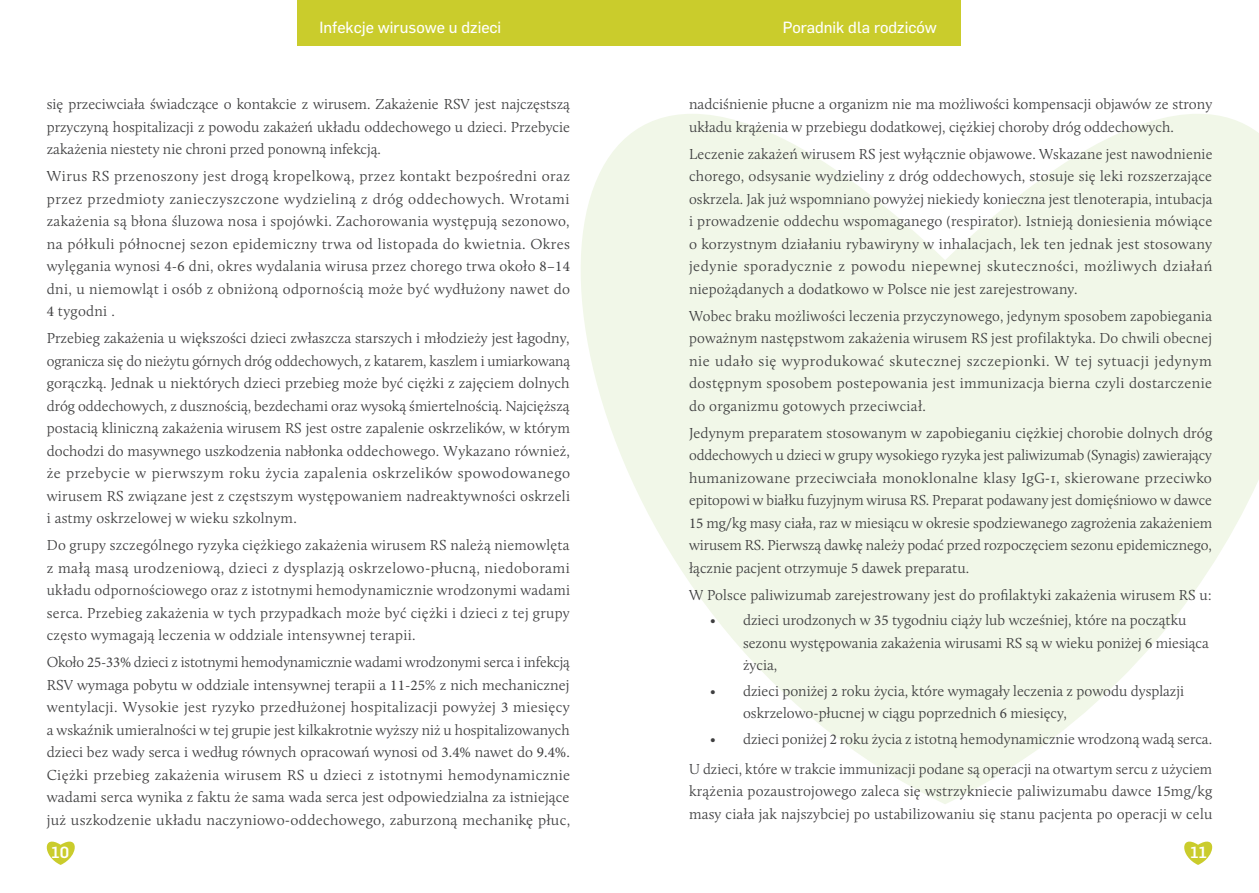
<style>
.page{position:relative;width:1259px;height:893px;background:#fff}
.page>*{position:absolute;margin:0;border:0;box-sizing:border-box;transform-origin:0 0}
.t1{font:15.9px "Flama Basic";color:#fff}
.t2{font:500 15.75px "Flama";color:#fff}
.t3{font:300 15px/22.5px "Calluna";letter-spacing:.005em;color:#3e3e3f;text-align:justify}
.s1{font-family:"Minion Pro";font-weight:400}
</style>
<div class="page">
<svg style="left:581px;top:114px;width:678px;height:690px;fill:#f1f7e8"></svg>
<svg style="left:46px;top:841px;width:29px;height:24px"></svg>
<svg style="left:1184px;top:841px;width:29px;height:24px"></svg>
<div style="left:298px;top:0;width:663px;height:45px;background:#cacc2c"></div>
<p class="t1" style="left:319px;top:16px;width:183px">Infekcje wirusowe u dzieci</p>
<p class="t1" style="left:782px;top:16px;width:156px">Poradnik dla rodziców</p>
<p class="t3" style="left:47px;top:93px;width:525px">się przeciwciała świadczące o kontakcie z wirusem. Zakażenie RSV jest najczęstszą przyczyną hospitalizacji z powodu zakażeń układu oddechowego u dzieci. Przebycie zakażenia niestety nie chroni przed ponowną infekcją.</p>
<p class="t3" style="left:47px;top:165px;width:525px">Wirus RS przenoszony jest drogą kropelkową, przez kontakt bezpośredni oraz przez przedmioty zanieczyszczone wydzieliną z dróg oddechowych. Wrotami zakażenia są błona śluzowa nosa i spojówki. Zachorowania występują sezonowo, na półkuli północnej sezon epidemiczny trwa od listopada do kwietnia. Okres wylęgania wynosi <span class="s1">4-6</span> dni, okres wydalania wirusa przez chorego trwa około <span class="s1">8–14 </span>dni, u niemowląt i osób z obniżoną odpornością może być wydłużony nawet do <span class="s1">4</span> tygodni .</p>
<p class="t3" style="left:47px;top:327px;width:525px">Przebieg zakażenia u większości dzieci zwłaszcza starszych i młodzieży jest łagodny, ogranicza się do nieżytu górnych dróg oddechowych, z katarem, kaszlem i umiarkowaną gorączką. Jednak u niektórych dzieci przebieg może być ciężki z zajęciem dolnych dróg oddechowych, z dusznością, bezdechami oraz wysoką śmiertelnością. Najcięższą postacią kliniczną zakażenia wirusem RS jest ostre zapalenie oskrzelików, w którym dochodzi do masywnego uszkodzenia nabłonka oddechowego. Wykazano również, że przebycie w pierwszym roku życia zapalenia oskrzelików spowodowanego wirusem RS związane jest z częstszym występowaniem nadreaktywności oskrzeli i astmy oskrzelowej w wieku szkolnym.</p>
<p class="t3" style="left:47px;top:534px;width:525px">Do grupy szczególnego ryzyka ciężkiego zakażenia wirusem RS należą niemowlęta z małą masą urodzeniową, dzieci z dysplazją oskrzelowo-płucną, niedoborami układu odpornościowego oraz z istotnymi hemodynamicznie wrodzonymi wadami serca. Przebieg zakażenia w tych przypadkach może być ciężki i dzieci z tej grupy często wymagają leczenia w oddziale intensywnej terapii.</p>
<p class="t3" style="left:47px;top:651px;width:525px">Około <span class="s1">25-33%</span> dzieci z istotnymi hemodynamicznie wadami wrodzonymi serca i infekcją RSV wymaga pobytu w oddziale intensywnej terapii a <span class="s1">11-25</span>% z nich mechanicznej wentylacji. Wysokie jest ryzyko przedłużonej hospitalizacji powyżej <span class="s1">3</span> miesięcy a wskaźnik umieralności w tej grupie jest kilkakrotnie wyższy niż u hospitalizowanych dzieci bez wady serca i według równych opracowań wynosi od <span class="s1">3.4%</span> nawet do <span class="s1">9.4%</span>.<br>Ciężki przebieg zakażenia wirusem RS u dzieci z istotnymi hemodynamicznie wadami serca wynika z faktu że sama wada serca jest odpowiedzialna za istniejące już uszkodzenie układu naczyniowo-oddechowego, zaburzoną mechanikę płuc,</p>
<p class="t3" style="left:689px;top:93px;width:525px">nadciśnienie płucne a organizm nie ma możliwości kompensacji objawów ze strony układu krążenia w przebiegu dodatkowej, ciężkiej choroby dróg oddechowych.</p>
<p class="t3" style="left:689px;top:142px;width:525px">Leczenie zakażeń wirusem RS jest wyłącznie objawowe. Wskazane jest nawodnienie chorego, odsysanie wydzieliny z dróg oddechowych, stosuje się leki rozszerzające oskrzela. Jak już wspomniano powyżej niekiedy konieczna jest tlenoterapia, intubacja i prowadzenie oddechu wspomaganego (respirator). Istnieją doniesienia mówiące o korzystnym działaniu rybawiryny w inhalacjach, lek ten jednak jest stosowany jedynie sporadycznie z powodu niepewnej skuteczności, możliwych działań niepożądanych a dodatkowo w Polsce nie jest zarejestrowany.</p>
<p class="t3" style="left:689px;top:304px;width:524px">Wobec braku możliwości leczenia przyczynowego, jedynym sposobem zapobiegania poważnym następstwom zakażenia wirusem RS jest profilaktyka. Do chwili obecnej nie udało się wyprodukować skutecznej szczepionki. W tej sytuacji jedynym dostępnym sposobem postepowania jest immunizacja bierna czyli dostarczenie do organizmu gotowych przeciwciał.</p>
<p class="t3" style="left:689px;top:421px;width:525px">Jedynym preparatem stosowanym w zapobieganiu ciężkiej chorobie dolnych dróg oddechowych u dzieci w grupy wysokiego ryzyka jest paliwizumab (Synagis) zawierający humanizowane przeciwciała monoklonalne klasy IgG-1, skierowane przeciwko epitopowi w białku fuzyjnym wirusa RS. Preparat podawany jest domięśniowo w dawce <span class="s1">15</span> mg/kg masy ciała, raz w miesiącu w okresie spodziewanego zagrożenia zakażeniem wirusem RS. Pierwszą dawkę należy podać przed rozpoczęciem sezonu epidemicznego, łącznie pacjent otrzymuje <span class="s1">5</span> dawek preparatu.</p>
<p class="t3" style="left:689px;top:583px;width:524px">W Polsce paliwizumab zarejestrowany jest do profilaktyki zakażenia wirusem RS u:</p>
<p class="t3" style="left:743px;top:609px;width:467px;text-align:left;text-indent:-33px">• dzieci urodzonych w <span class="s1">35</span> tygodniu ciąży lub wcześniej, które na początku sezonu występowania zakażenia wirusami RS są w wieku poniżej <span class="s1">6</span> miesiąca życia,</p>
<p class="t3" style="left:743px;top:679px;width:442px;text-indent:-33px">• dzieci poniżej 2 roku życia, które wymagały leczenia z powodu dysplazji oskrzelowo-płucnej w ciągu poprzednich <span class="s1">6</span> miesięcy,</p>
<p class="t3" style="left:689px;top:723px;width:525px;line-height:30px;text-align:right">• dzieci poniżej <span class="s1">2</span> roku życia z istotną hemodynamicznie wrodzoną wadą serca.<br>U dzieci, które w trakcie immunizacji podane są operacji na otwartym sercu z użyciem</p>
<p class="t3" style="left:689px;top:780px;width:525px">krążenia pozaustrojowego zaleca się wstrzykniecie paliwizumabu dawce <span class="s1">15</span>mg/kg masy ciała jak najszybciej po ustabilizowaniu się stanu pacjenta po operacji w celu</p>
<p class="t2" style="left:52px;top:841px;width:19px">10</p>
<p class="t2" style="left:1190px;top:841px;width:18px">11</p>
</div>
